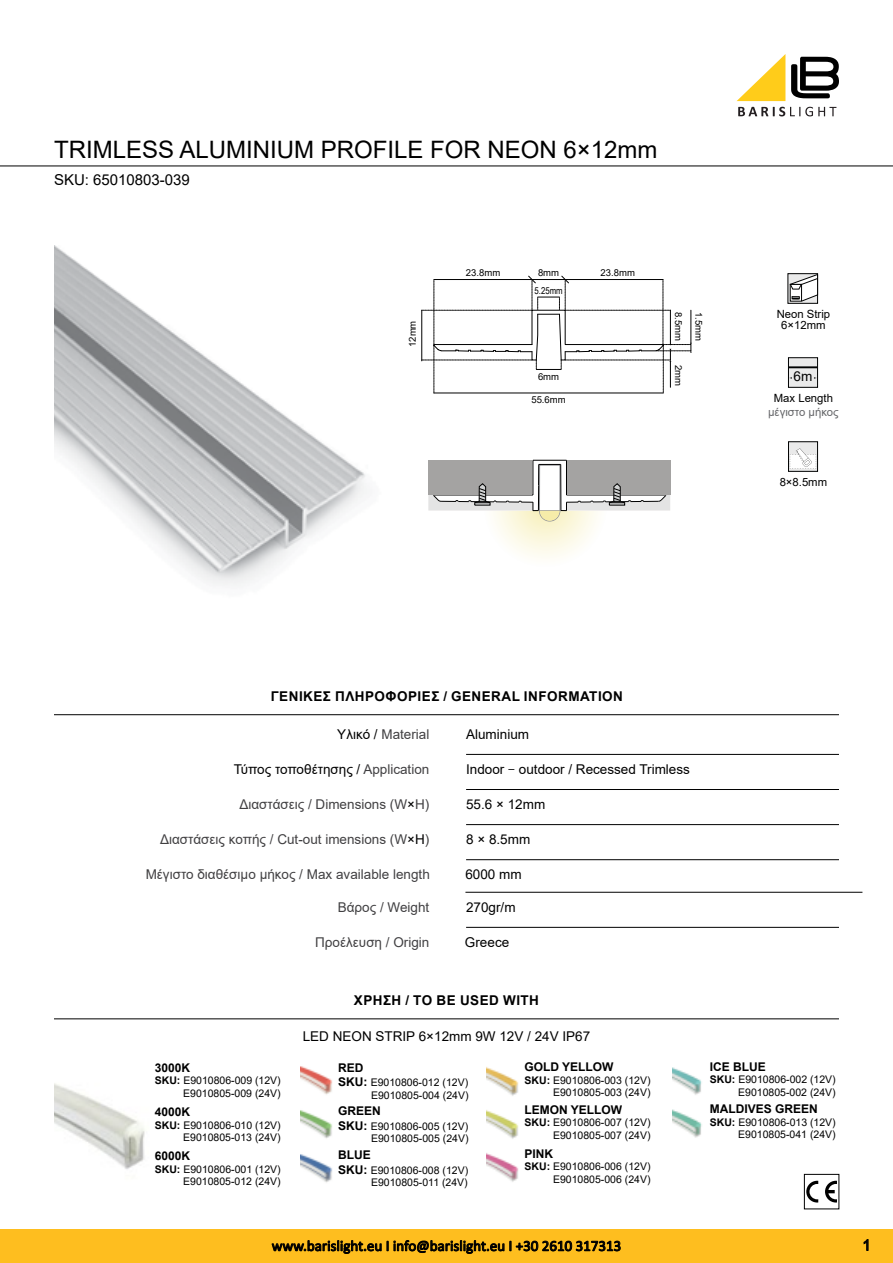
<style>
.page{position:relative;width:893px;height:1263px;background:#fff}
.page>*{position:absolute;margin:0;border:0;box-sizing:border-box;transform-origin:0 0}
.t1{font:24px "Arial";color:#000}
.t2{font:15px "Calibri";color:#000}
.t3{font:15px "Arial";color:#000}
.t4{font:13.65px "Arial";color:#000}
.t5{font:13.5px "Arial";color:#414042}
.t6{font:13.5px "Arial";color:#000}
.t7{font:700 13.5px "Arial";letter-spacing:.035em;color:#000}
.t8{font:700 12px "Arial";color:#000}
.t9{font:11.4px/11.2px "Arial";color:#000;text-align:center}
.t10{font:11.4px "Arial";color:#656669}
.t11{font:10.5px/12.6px "Arial";color:#000;text-align:right}
.t12{font:9.45px "Arial";color:#000}
.t13{font:9.45px "Arial Narrow";color:#000}
.s1{color:#000}
.s2{color:#414042}
.s3{font-family:"Myriad Pro"}
.s4{font-weight:700}
.s5{font-weight:700;font-size:12px}
</style>
<div class="page">
<svg style="left:738px;top:107px;width:98px;height:9px"></svg>
<svg style="left:791px;top:57px;width:48px;height:41px"></svg>
<svg style="left:737px;top:54px;width:48px;height:47px"></svg>
<div style="left:0;top:1229px;width:893px;height:34px;background:#febe1f"></div>
<svg style="left:272px;top:1240px;width:109px;height:13px"></svg>
<svg style="left:394px;top:1240px;width:110px;height:13px"></svg>
<svg style="left:510px;top:1241px;width:110px;height:10px"></svg>
<hr style="left:0;top:166px;width:893px;height:1px;background:#000">
<svg style="left:864px;top:1239px;width:4px;height:11px"></svg>
<div style="left:788px;top:358px;width:30px;height:29px;background:#eaeaea;border:1px solid #000101"></div>
<svg style="left:789px;top:367px;width:28px;height:1px"></svg>
<hr style="left:466px;top:754px;width:373px;height:1px;background:#000">
<hr style="left:466px;top:789px;width:373px;height:1px;background:#000">
<hr style="left:466px;top:859px;width:373px;height:1px;background:#000">
<hr style="left:466px;top:824px;width:373px;height:1px;background:#000">
<hr style="left:466px;top:927px;width:373px;height:1px;background:#000">
<hr style="left:54px;top:714px;width:785px;height:1px;background:#000">
<hr style="left:54px;top:1018px;width:785px;height:1px;background:#000">
<div style="left:804px;top:1174px;width:35px;height:35px;background:#fff;border:1px solid #000"></div>
<svg style="left:806px;top:1181px;width:12px;height:21px"></svg>
<svg style="left:825px;top:1181px;width:12px;height:21px"></svg>
<img style="left:54px;top:245px;width:368px;height:341px">
<hr style="left:434px;top:393px;width:229px;height:1px;background:#010101">
<hr style="left:421px;top:310px;width:1px;height:51px;background:#010101">
<svg style="left:422px;top:276px;width:270px;height:117px"></svg>
<div style="left:788px;top:442px;width:30px;height:29px;background:#eaeaea;border:1px solid #000101"></div>
<svg style="left:790px;top:448px;width:27px;height:21px"></svg>
<hr style="left:533px;top:460px;width:33px;height:1px;background:#000">
<hr style="left:533px;top:460px;width:1px;height:35px;background:#000">
<hr style="left:566px;top:460px;width:1px;height:35px;background:#000">
<div style="left:428px;top:460px;width:104px;height:34px;background:#a4a3a2"></div>
<div style="left:567px;top:460px;width:103px;height:34px;background:#a4a3a2"></div>
<svg style="left:428px;top:464px;width:242px;height:94px"></svg>
<svg style="left:788px;top:274px;width:30px;height:29px"></svg>
<svg style="left:790px;top:274px;width:28px;height:27px"></svg>
<img style="left:54px;top:1083px;width:91px;height:86px">
<img style="left:300px;top:1066px;width:33px;height:29px">
<img style="left:300px;top:1110px;width:32px;height:29px">
<img style="left:300px;top:1154px;width:33px;height:29px">
<img style="left:487px;top:1067px;width:32px;height:29px">
<img style="left:487px;top:1110px;width:32px;height:29px">
<img style="left:487px;top:1153px;width:32px;height:29px">
<img style="left:672px;top:1067px;width:30px;height:28px">
<img style="left:672px;top:1109px;width:30px;height:29px">
<hr style="left:465px;top:892px;width:397px;height:1px;background:#000">
<h1 class="t1" style="left:54px;top:133px;width:605px">TRIMLESS ALUMINIUM PROFILE FOR NEON 6×12mm</h1>
<h2 class="t3" style="left:54px;top:170px;width:137px">SKU: 65010803-039</h2>
<p class="t12" style="left:406px;top:347px;width:28px;rotate:-90deg">12mm</p>
<p class="t12" style="left:466px;top:266px;width:36px">23.8mm</p>
<p class="t12" style="left:538px;top:266px;width:23px">8mm</p>
<p class="t12" style="left:601px;top:266px;width:36px">23.8mm</p>
<p class="t13" style="left:534px;top:284px;width:30px">5.25mm</p>
<p class="t12" style="left:538px;top:371px;width:23px">6mm</p>
<p class="t12" style="left:531px;top:394px;width:36px">55.6mm</p>
<p class="t12" style="left:685px;top:312px;width:31px;rotate:90deg">8.5mm</p>
<p class="t12" style="left:685px;top:365px;width:23px;rotate:90deg">2mm</p>
<p class="t12" style="left:705px;top:312px;width:31px;rotate:90deg">1.5mm</p>
<p class="t9" style="left:777px;top:308px;width:55px">Neon Strip<br>6×12mm</p>
<h3 class="t4" style="left:793px;top:367px;width:20px">6m</h3>
<p class="t9" style="left:774px;top:393px;width:61px">Max Length</p>
<p class="t10" style="left:768px;top:404px;width:72px">μέγιστο μήκος</p>
<p class="t9" style="left:780px;top:476px;width:49px">8×8.5mm</p>
<p class="t7" style="left:271px;top:687px;width:354px">ΓΕΝΙΚΈΣ ΠΛΗΡΟΦΟΡΊΕΣ / GENERAL INFORMATION</p>
<p class="t5" style="left:337px;top:725px;width:94px"><span class="s1">Υλικό /</span> Material</p>
<p class="t6" style="left:466px;top:725px;width:65px">Aluminium</p>
<p class="t6" style="left:234px;top:760px;width:197px">Τύπος τοποθέτησης / <span class="s2">Application</span></p>
<p class="t6" style="left:466px;top:760px;width:225px">Indoor <span class="s3">–</span> outdoor / Recessed Trimless</p>
<p class="t5" style="left:239px;top:795px;width:191px">Διαστάσεις / Dimensions (W<span class="s1">×</span>H)</p>
<p class="t6" style="left:466px;top:795px;width:81px">55.6 × 12mm</p>
<p class="t5" style="left:160px;top:830px;width:271px">Διαστάσεις κοπής / Cut-out imensions (W<span class="s1">×H</span>)</p>
<p class="t6" style="left:466px;top:830px;width:66px">8 × 8.5mm</p>
<p class="t5" style="left:146px;top:865px;width:286px">Μέγιστο διαθέσιμο μήκος / Max available length</p>
<p class="t6" style="left:465px;top:865px;width:58px">6000 mm</p>
<p class="t5" style="left:338px;top:898px;width:93px">Βάρος / Weight</p>
<p class="t5" style="left:315px;top:933px;width:116px">Προέλευση / Origin</p>
<p class="t6" style="left:466px;top:898px;width:51px">270gr/m</p>
<p class="t6" style="left:465px;top:933px;width:46px">Greece</p>
<p class="t7" style="left:354px;top:991px;width:187px">ΧΡΉΣΗ / TΟ BE USED WITH</p>
<p class="t6" style="left:303px;top:1027px;width:289px">LED NEON STRIP 6×12mm 9W 12V / 24V IP67</p>
<p class="t8" style="left:155px;top:1059px;width:37px">3000K</p>
<p class="t11" style="left:155px;top:1074px;width:128px"><span class="s4">SKU:</span> E9010806-009 (12V)<br>E9010805-009 (24V)</p>
<p class="t8" style="left:155px;top:1103px;width:37px">4000K</p>
<p class="t11" style="left:155px;top:1118px;width:128px"><span class="s4">SKU:</span> E9010806-010 (12V)<br>E9010805-013 (24V)</p>
<p class="t8" style="left:155px;top:1147px;width:37px">6000K</p>
<p class="t11" style="left:155px;top:1163px;width:128px"><span class="s4">SKU:</span> E9010806-001 (12V)<br>E9010805-012 (24V)</p>
<p class="t8" style="left:338px;top:1059px;width:9px">RED</p>
<p class="t11" style="left:338px;top:1076px;width:132px"><span class="s5">SKU:</span> E9010806-012 (12V)<br>E9010805-004 (24V)</p>
<p class="t8" style="left:338px;top:1103px;width:10px">GREEN</p>
<p class="t11" style="left:338px;top:1120px;width:132px"><span class="s5">SKU:</span> E9010806-005 (12V)<br>E9010805-005 (24V)</p>
<p class="t8" style="left:338px;top:1146px;width:9px">BLUE</p>
<p class="t11" style="left:338px;top:1163px;width:132px"><span class="s5">SKU:</span> E9010806-008 (12V)<br>E9010805-011 (24V)</p>
<p class="t8" style="left:524px;top:1058px;width:10px">GOLD</p>
<p class="t8" style="left:562px;top:1058px;width:18px">YELLOW</p>
<p class="t11" style="left:524px;top:1073px;width:128px"><span class="s4">SKU:</span> E9010806-003 (12V)<br>E9010805-003 (24V)</p>
<p class="t8" style="left:524px;top:1101px;width:10px">LEMON</p>
<p class="t8" style="left:571px;top:1101px;width:18px">YELLOW</p>
<p class="t11" style="left:524px;top:1116px;width:128px"><span class="s4">SKU:</span> E9010806-007 (12V)<br>E9010805-007 (24V)</p>
<p class="t8" style="left:524px;top:1145px;width:30px">PINK</p>
<p class="t11" style="left:524px;top:1160px;width:128px"><span class="s4">SKU:</span> E9010806-006 (12V)<br>E9010805-006 (24V)</p>
<p class="t8" style="left:710px;top:1058px;width:33px">ICE BLUE</p>
<p class="t11" style="left:710px;top:1073px;width:128px"><span class="s4">SKU:</span> E9010806-002 (12V)<br>E9010805-002 (24V)</p>
<p class="t8" style="left:710px;top:1100px;width:9px">MALDI</p>
<p class="t8" style="left:748px;top:1100px;width:37px">VES GREEN</p>
<p class="t11" style="left:710px;top:1116px;width:128px"><span class="s4">SKU:</span> E9010806-013 (12V)<br>E9010805-041 (24V)</p>
<h2 class="t2" style="left:272px;top:1235px;width:351px">www.barislight.eu I info@barislight.eu Ι +30 2610 317313</h2>
<h2 class="t3" style="left:862px;top:1235px;width:10px">1</h2>
</div>
